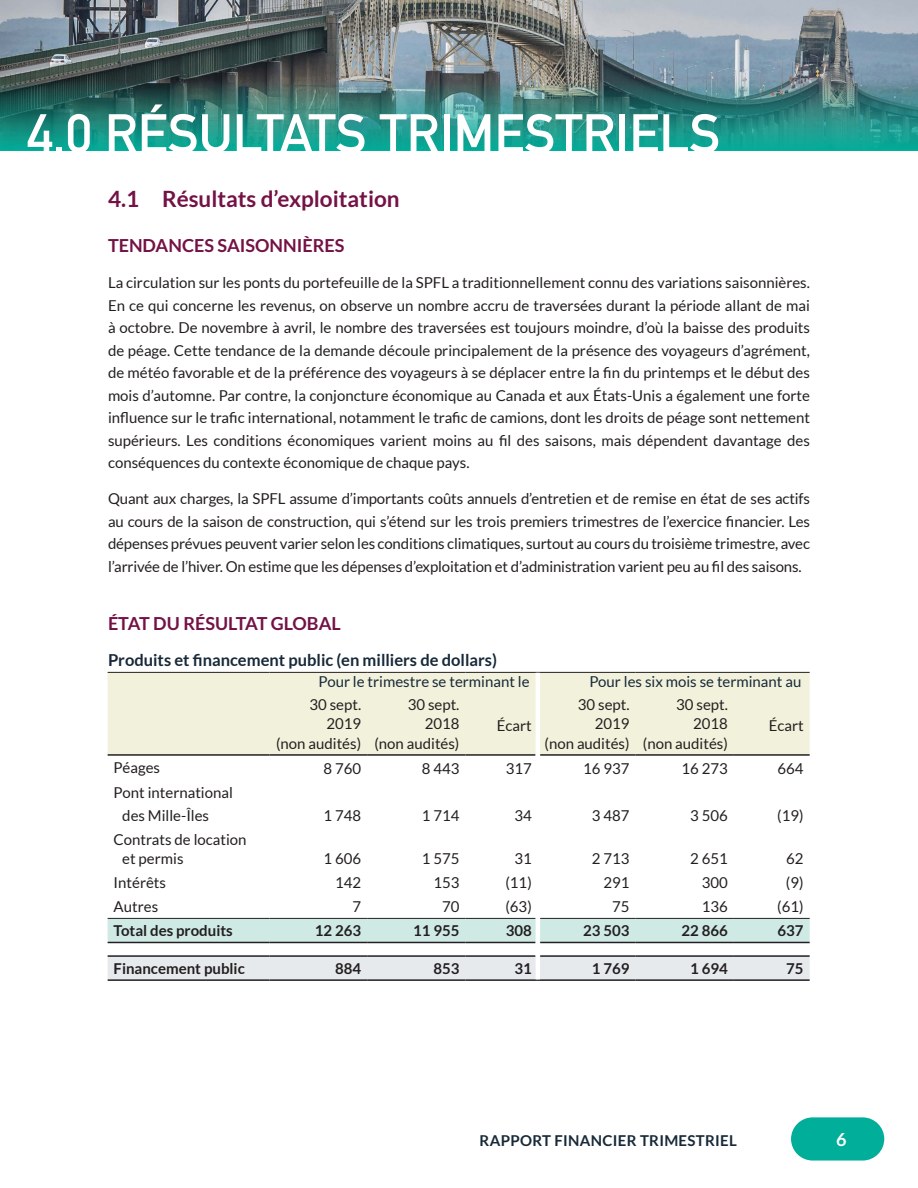
<style>
.page{position:relative;width:918px;height:1188px;background:#fff}
.page>*{position:absolute;margin:0;border:0;box-sizing:border-box;transform-origin:0 0}
.Main_header{font:700 54px "DIN Alternate";color:#fff}
.Subhead{font:700 22.5px "Lato";color:#741245}
.t1{font:700 18px "Lato";color:#741245}
.t2{font:700 18px "Lato";color:#fff}
.t3{font:700 16.5px "Lato";color:#172938}
.Body_Copy{font:15px/22.5px "Lato";color:#231f20;text-align:justify}
.Body_Copy-2{font:700 15px "Lato";color:#231f20}
.Body_Copy-3{font:15px "Lato";color:#172938}
.t4{font:700 15px "Lato";letter-spacing:.02em;color:#172938}
</style>
<div class="page">
<div style="left:791px;top:1117px;width:93px;height:44px;background:#00ae9a;border-radius:22px"></div>
<img style="left:0;top:0;width:918px;height:151px">
<div style="left:108px;top:673px;width:702px;height:81px;background:#f2f1dc"></div>
<svg style="left:108px;top:917px;width:702px;height:27px"></svg>
<div style="left:108px;top:919px;width:702px;height:23px;background:#cfeae5"></div>
<div style="left:108px;top:957px;width:702px;height:22px;background:#e6eaec"></div>
<hr style="left:108px;top:754px;width:162px;height:2px;background:#231f20">
<hr style="left:270px;top:754px;width:97px;height:2px;background:#231f20">
<hr style="left:367px;top:754px;width:98px;height:2px;background:#231f20">
<hr style="left:465px;top:754px;width:71px;height:2px;background:#231f20">
<hr style="left:540px;top:754px;width:96px;height:2px;background:#231f20">
<hr style="left:636px;top:754px;width:98px;height:2px;background:#231f20">
<hr style="left:734px;top:754px;width:76px;height:2px;background:#231f20">
<hr style="left:108px;top:672px;width:162px;height:1px;background:#231f20">
<hr style="left:270px;top:672px;width:97px;height:1px;background:#231f20">
<hr style="left:367px;top:672px;width:98px;height:1px;background:#231f20">
<hr style="left:465px;top:672px;width:73px;height:1px;background:#231f20">
<hr style="left:538px;top:672px;width:98px;height:1px;background:#231f20">
<hr style="left:636px;top:672px;width:98px;height:1px;background:#231f20">
<hr style="left:734px;top:672px;width:76px;height:1px;background:#231f20">
<hr style="left:108px;top:942px;width:162px;height:1px;background:#231f20">
<hr style="left:270px;top:942px;width:97px;height:1px;background:#231f20">
<hr style="left:367px;top:942px;width:98px;height:1px;background:#231f20">
<hr style="left:465px;top:942px;width:71px;height:1px;background:#231f20">
<hr style="left:540px;top:942px;width:96px;height:1px;background:#231f20">
<hr style="left:636px;top:942px;width:98px;height:1px;background:#231f20">
<hr style="left:734px;top:942px;width:76px;height:1px;background:#231f20">
<hr style="left:108px;top:955px;width:162px;height:2px;background:#231f20">
<hr style="left:270px;top:955px;width:97px;height:2px;background:#231f20">
<hr style="left:367px;top:955px;width:98px;height:2px;background:#231f20">
<hr style="left:465px;top:955px;width:71px;height:2px;background:#231f20">
<hr style="left:540px;top:955px;width:96px;height:2px;background:#231f20">
<hr style="left:636px;top:955px;width:98px;height:2px;background:#231f20">
<hr style="left:734px;top:955px;width:76px;height:2px;background:#231f20">
<hr style="left:108px;top:979px;width:162px;height:2px;background:#231f20">
<hr style="left:270px;top:979px;width:97px;height:2px;background:#231f20">
<hr style="left:367px;top:979px;width:98px;height:2px;background:#231f20">
<hr style="left:465px;top:979px;width:73px;height:2px;background:#231f20">
<hr style="left:538px;top:979px;width:98px;height:2px;background:#231f20">
<hr style="left:636px;top:979px;width:98px;height:2px;background:#231f20">
<hr style="left:734px;top:979px;width:76px;height:2px;background:#231f20">
<hr style="left:108px;top:918px;width:162px;height:1px;background:#231f20">
<hr style="left:270px;top:918px;width:97px;height:1px;background:#231f20">
<hr style="left:367px;top:918px;width:98px;height:1px;background:#231f20">
<hr style="left:465px;top:918px;width:71px;height:1px;background:#231f20">
<hr style="left:540px;top:918px;width:96px;height:1px;background:#231f20">
<hr style="left:636px;top:918px;width:98px;height:1px;background:#231f20">
<hr style="left:734px;top:918px;width:76px;height:1px;background:#231f20">
<hr style="left:536px;top:673px;width:4px;height:82px;background:#fff">
<hr style="left:536px;top:894px;width:4px;height:24px;background:#fff">
<hr style="left:536px;top:918px;width:4px;height:24px;background:#fff">
<hr style="left:536px;top:942px;width:4px;height:14px;background:#fff">
<hr style="left:536px;top:956px;width:4px;height:23px;background:#fff">
<p class="Main_header" style="left:27px;top:93px;width:695px">4.0 RÉSULTATS TRIMESTRIELS</p>
<p class="Subhead" style="left:108px;top:186px;width:293px">4.1 Résultats d’exploitation</p>
<p class="t1" style="left:108px;top:235px;width:238px">TENDANCES SAISONNIÈRES</p>
<p class="Body_Copy" style="left:108px;top:271px;width:704px">La circulation sur les ponts du portefeuille de la SPFL a traditionnellement connu des variations saisonnières.<br>En ce qui concerne les revenus, on observe un nombre accru de traversées durant la période allant de mai à octobre. De novembre à avril, le nombre des traversées est toujours moindre, d’où la baisse des produits de péage. Cette tendance de la demande découle principalement de la présence des voyageurs d’agrément, de météo favorable et de la préférence des voyageurs à se déplacer entre la fin du printemps et le début des mois d’automne. Par contre, la conjoncture économique au Canada et aux États-Unis a également une forte influence sur le trafic international, notamment le trafic de camions, dont les droits de péage sont nettement supérieurs. Les conditions économiques varient moins au fil des saisons, mais dépendent davantage des conséquences du contexte économique de chaque pays.</p>
<p class="Body_Copy" style="left:108px;top:487px;width:704px">Quant aux charges, la SPFL assume d’importants coûts annuels d’entretien et de remise en état de ses actifs au cours de la saison de construction, qui s’étend sur les trois premiers trimestres de l’exercice financier. Les dépenses prévues peuvent varier selon les conditions climatiques, surtout au cours du troisième trimestre, avec l’arrivée de l’hiver. On estime que les dépenses d’exploitation et d’administration varient peu au fil des saisons.</p>
<p class="t1" style="left:108px;top:613px;width:234px">ÉTAT DU RÉSULTAT GLOBAL</p>
<p class="t3" style="left:108px;top:651px;width:391px">Produits et financement public (en milliers de dollars)</p>
<p class="Body_Copy-3" style="left:318px;top:673px;width:213px">Pour le trimestre se terminant le</p>
<p class="Body_Copy-3" style="left:589px;top:673px;width:214px">Pour les six mois se terminant au</p>
<p class="Body_Copy" style="left:309px;top:693px;width:53px">30 sept.</p>
<p class="Body_Copy" style="left:326px;top:713px;width:36px">2019</p>
<p class="Body_Copy" style="left:276px;top:732px;width:87px">(non audités)</p>
<p class="Body_Copy" style="left:408px;top:693px;width:53px">30 sept.</p>
<p class="Body_Copy" style="left:425px;top:713px;width:36px">2018</p>
<p class="Body_Copy" style="left:374px;top:732px;width:87px">(non audités)</p>
<p class="Body_Copy" style="left:497px;top:714px;width:36px">Écart</p>
<p class="Body_Copy" style="left:578px;top:693px;width:53px">30 sept.</p>
<p class="Body_Copy" style="left:595px;top:713px;width:36px">2019</p>
<p class="Body_Copy" style="left:545px;top:732px;width:87px">(non audités)</p>
<p class="Body_Copy" style="left:676px;top:693px;width:53px">30 sept.</p>
<p class="Body_Copy" style="left:693px;top:713px;width:36px">2018</p>
<p class="Body_Copy" style="left:643px;top:732px;width:87px">(non audités)</p>
<p class="Body_Copy" style="left:769px;top:714px;width:36px">Écart</p>
<p class="Body_Copy" style="left:114px;top:756px;width:48px">Péages</p>
<p class="Body_Copy" style="left:324px;top:757px;width:39px">8 760</p>
<p class="Body_Copy" style="left:422px;top:757px;width:39px">8 443</p>
<p class="Body_Copy" style="left:506px;top:757px;width:28px">317</p>
<p class="Body_Copy" style="left:583px;top:757px;width:48px">16 937</p>
<p class="Body_Copy" style="left:682px;top:757px;width:48px">16 273</p>
<p class="Body_Copy" style="left:778px;top:757px;width:28px">664</p>
<p class="Body_Copy" style="left:122px;top:781px;width:112px;text-indent:-9px">Pont international des Mille-Îles</p>
<p class="Body_Copy" style="left:324px;top:804px;width:39px">1 748</p>
<p class="Body_Copy" style="left:422px;top:804px;width:39px">1 714</p>
<p class="Body_Copy" style="left:514px;top:804px;width:19px">34</p>
<p class="Body_Copy" style="left:592px;top:804px;width:39px">3 487</p>
<p class="Body_Copy" style="left:690px;top:804px;width:39px">3 506</p>
<p class="Body_Copy" style="left:777px;top:804px;width:28px">(19)</p>
<p class="Body_Copy" style="left:122px;top:829px;width:126px;line-height:19.5px;text-indent:-9px">Contrats de location et permis</p>
<p class="Body_Copy" style="left:324px;top:847px;width:39px">1 606</p>
<p class="Body_Copy" style="left:422px;top:847px;width:39px">1 575</p>
<p class="Body_Copy" style="left:514px;top:847px;width:19px">31</p>
<p class="Body_Copy" style="left:592px;top:847px;width:39px">2 713</p>
<p class="Body_Copy" style="left:690px;top:847px;width:39px">2 651</p>
<p class="Body_Copy" style="left:786px;top:847px;width:19px">62</p>
<p class="Body_Copy" style="left:114px;top:872px;width:54px">Intérêts</p>
<p class="Body_Copy" style="left:335px;top:872px;width:28px">142</p>
<p class="Body_Copy" style="left:433px;top:872px;width:28px">153</p>
<p class="Body_Copy" style="left:505px;top:872px;width:28px">(11)</p>
<p class="Body_Copy" style="left:604px;top:872px;width:28px">291</p>
<p class="Body_Copy" style="left:702px;top:872px;width:28px">300</p>
<p class="Body_Copy" style="left:786px;top:872px;width:19px">(9)</p>
<p class="Body_Copy" style="left:114px;top:896px;width:46px">Autres</p>
<p class="Body_Copy" style="left:352px;top:896px;width:10px">7</p>
<p class="Body_Copy" style="left:442px;top:896px;width:19px">70</p>
<p class="Body_Copy" style="left:505px;top:896px;width:28px">(63)</p>
<p class="Body_Copy" style="left:612px;top:896px;width:19px">75</p>
<p class="Body_Copy" style="left:702px;top:896px;width:28px">136</p>
<p class="Body_Copy" style="left:777px;top:896px;width:28px">(61)</p>
<p class="Body_Copy-2" style="left:114px;top:922px;width:121px">Total des produits</p>
<p class="Body_Copy-2" style="left:315px;top:922px;width:48px">12 263</p>
<p class="Body_Copy-2" style="left:413px;top:922px;width:48px">11 955</p>
<p class="Body_Copy-2" style="left:506px;top:922px;width:28px">308</p>
<p class="Body_Copy-2" style="left:583px;top:922px;width:48px">23 503</p>
<p class="Body_Copy-2" style="left:682px;top:922px;width:48px">22 866</p>
<p class="Body_Copy-2" style="left:778px;top:922px;width:28px">637</p>
<p class="Body_Copy-2" style="left:114px;top:960px;width:133px">Financement public</p>
<p class="Body_Copy-2" style="left:335px;top:960px;width:28px">884</p>
<p class="Body_Copy-2" style="left:433px;top:960px;width:28px">853</p>
<p class="Body_Copy-2" style="left:514px;top:960px;width:19px">31</p>
<p class="Body_Copy-2" style="left:592px;top:960px;width:39px">1 769</p>
<p class="Body_Copy-2" style="left:690px;top:960px;width:39px">1 694</p>
<p class="Body_Copy-2" style="left:786px;top:960px;width:19px">75</p>
<p class="t4" style="left:480px;top:1132px;width:259px">RAPPORT FINANCIER TRIMESTRIEL</p>
<p class="t2" style="left:836px;top:1129px;width:12px">6</p>
</div>
